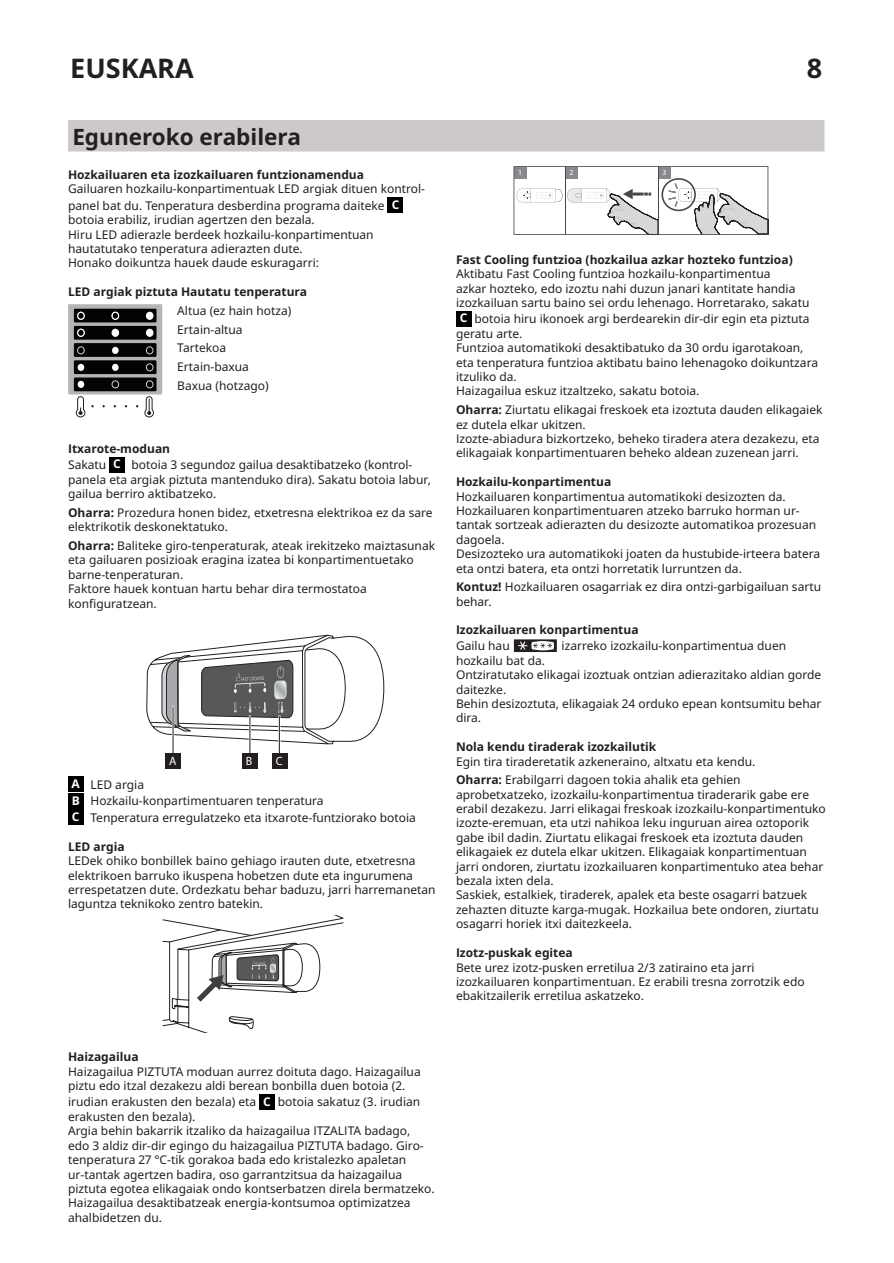
<style>
.page{position:relative;width:894px;height:1263px;background:#fff}
.page>*{position:absolute;margin:0;border:0;box-sizing:border-box;transform-origin:0 0}
.t1{font:700 27px "Noto IKEA Latin";color:#231f20}
.Big_Head_Grey{font:700 22.5px "Noto IKEA Latin";color:#231f20}
.BT_Text{font:12px/14.4px "Noto IKEA Latin";color:#231f20}
.BT_Text-2{font:700 12px "Noto IKEA Latin";color:#231f20}
.BT_Bold{font:700 12px "Noto IKEA Latin";color:#231f20}
.BT_Text-3{font:700 12px "Noto IKEA Latin";color:#fff}
.t2{font:7.95px "Myriad Pro";color:#fff}
.s1{font-weight:700}
</style>
<div class="page">
<div style="left:388px;top:198px;width:15px;height:15px;background:#000"></div>
<svg style="left:68px;top:304px;width:94px;height:113px"></svg>
<div style="left:109px;top:457px;width:15px;height:15px;background:#000"></div>
<svg style="left:146px;top:635px;width:238px;height:109px"></svg>
<hr style="left:278px;top:716px;width:2px;height:44px;background:#fff">
<hr style="left:279px;top:716px;width:1px;height:44px;background:#231f20">
<div style="left:272px;top:753px;width:15px;height:15px;background:#231f20"></div>
<hr style="left:249px;top:716px;width:2px;height:44px;background:#fff">
<hr style="left:249px;top:716px;width:1px;height:44px;background:#231f20">
<div style="left:242px;top:753px;width:15px;height:15px;background:#231f20"></div>
<hr style="left:172px;top:706px;width:2px;height:54px;background:#fff">
<hr style="left:173px;top:706px;width:1px;height:54px;background:#231f20">
<div style="left:166px;top:753px;width:15px;height:15px;background:#231f20"></div>
<div style="left:68px;top:777px;width:15px;height:15px;background:#000"></div>
<div style="left:68px;top:793px;width:15px;height:15px;background:#000"></div>
<div style="left:68px;top:810px;width:15px;height:15px;background:#000"></div>
<svg style="left:162px;top:915px;width:181px;height:117px"></svg>
<div style="left:259px;top:1094px;width:15px;height:15px;background:#000"></div>
<svg style="left:513px;top:166px;width:255px;height:69px"></svg>
<div style="left:456px;top:311px;width:15px;height:15px;background:#000"></div>
<svg style="left:513px;top:639px;width:43px;height:13px"></svg>
<div style="left:68px;top:120px;width:756px;height:31px;background:#cdc9c8"></div>
<h1 class="t1" style="left:70px;top:49px;width:125px">EUSKARA</h1>
<h1 class="t1" style="left:806px;top:49px;width:18px">8</h1>
<p class="Big_Head_Grey" style="left:72px;top:120px;width:230px">Eguneroko erabilera</p>
<p class="BT_Text-2" style="left:68px;top:166px;width:297px">Hozkailuaren eta izozkailuaren funtzionamendua</p>
<p class="BT_Text" style="left:68px;top:180px;width:358px;line-height:16.5px">Gailuaren hozkailu-konpartimentuak LED argiak dituen kontrol&shy;panel bat du. Tenperatura desberdina programa daiteke</p>
<p class="BT_Text-3" style="left:391px;top:196px;width:9px">C</p>
<p class="BT_Text" style="left:68px;top:212px;width:248px">botoia erabiliz, irudian agertzen den bezala.</p>
<p class="BT_Text" style="left:68px;top:227px;width:307px">Hiru LED adierazle berdeek hozkailu-konpartimentuan hautatutako tenperatura adierazten dute.</p>
<p class="BT_Text" style="left:68px;top:255px;width:252px">Honako doikuntza hauek daude eskuragarri:</p>
<p class="BT_Text-2" style="left:68px;top:283px;width:240px">LED argiak piztuta Hautatu tenperatura</p>
<p class="BT_Text" style="left:177px;top:303px;width:116px">Altua (ez hain hotza)</p>
<p class="BT_Text" style="left:177px;top:322px;width:67px">Ertain-altua</p>
<p class="BT_Text" style="left:177px;top:340px;width:50px">Tartekoa</p>
<p class="BT_Text" style="left:177px;top:359px;width:73px">Ertain-baxua</p>
<p class="BT_Text" style="left:177px;top:378px;width:93px">Baxua (hotzago)</p>
<p class="BT_Text-2" style="left:68px;top:440px;width:103px">Itxarote-moduan</p>
<p class="BT_Text" style="left:68px;top:457px;width:40px">Sakatu</p>
<p class="BT_Text-3" style="left:113px;top:455px;width:9px">C</p>
<p class="BT_Text" style="left:68px;top:457px;width:364px;text-indent:63px">botoia 3 segundoz gailua desaktibatzeko (kontrol&shy;panela eta argiak piztuta mantenduko dira). Sakatu botoia labur, gailua berriro aktibatzeko.</p>
<p class="BT_Text" style="left:68px;top:505px;width:366px"><span class="s1">Oharra:</span> Prozedura honen bidez, etxetresna elektrikoa ez da sare elektrikotik deskonektatuko.</p>
<p class="BT_Text" style="left:68px;top:538px;width:368px"><span class="s1">Oharra:</span> Baliteke giro-tenperaturak, ateak irekitzeko maiztasunak eta gailuaren posizioak eragina izatea bi konpartimentuetako barne-tenperaturan.</p>
<p class="BT_Text" style="left:68px;top:581px;width:300px">Faktore hauek kontuan hartu behar dira termostatoa konfiguratzean.</p>
<p class="BT_Text-3" style="left:169px;top:753px;width:9px">A</p>
<p class="BT_Text-3" style="left:246px;top:753px;width:8px">B</p>
<p class="BT_Text-3" style="left:276px;top:753px;width:8px">C</p>
<p class="BT_Text-3" style="left:72px;top:775px;width:10px">A</p>
<p class="BT_Text" style="left:90px;top:777px;width:55px">LED argia</p>
<p class="BT_Text-3" style="left:72px;top:791px;width:10px">B</p>
<p class="BT_Text" style="left:90px;top:793px;width:235px">Hozkailu-konpartimentuaren tenperatura</p>
<p class="BT_Text-3" style="left:72px;top:808px;width:9px">C</p>
<p class="BT_Text" style="left:90px;top:810px;width:327px">Tenperatura erregulatzeko eta itxarote-funtziorako botoia</p>
<p class="BT_Bold" style="left:68px;top:838px;width:58px">LED argia</p>
<p class="BT_Text" style="left:68px;top:853px;width:369px">LEDek ohiko bonbillek baino gehiago irauten dute, etxetresna elektrikoen barruko ikuspena hobetzen dute eta ingurumena errespetatzen dute. Ordezkatu behar baduzu, jarri harremanetan laguntza teknikoko zentro batekin.</p>
<p class="t2" style="left:518px;top:167px;width:6px">1</p>
<p class="t2" style="left:569px;top:167px;width:6px">2</p>
<p class="t2" style="left:662px;top:167px;width:6px">3</p>
<p class="BT_Text-2" style="left:456px;top:251px;width:338px">Fast Cooling funtzioa (hozkailua azkar hozteko funtzioa)</p>
<p class="BT_Text" style="left:456px;top:266px;width:355px">Aktibatu Fast Cooling funtzioa hozkailu-konpartimentua<br>azkar hozteko, edo izoztu nahi duzun janari kantitate handia izozkailuan sartu baino sei ordu lehenago. Horretarako, sakatu</p>
<p class="BT_Text-3" style="left:459px;top:310px;width:9px">C</p>
<p class="BT_Text" style="left:456px;top:311px;width:355px;text-indent:18px">botoia hiru ikonoek argi berdearekin dir-dir egin eta piztuta geratu arte.</p>
<p class="BT_Text" style="left:456px;top:340px;width:363px">Funtzioa automatikoki desaktibatuko da 30 ordu igarotakoan, eta tenperatura funtzioa aktibatu baino lehenagoko doikuntzara itzuliko da.</p>
<p class="BT_Text" style="left:456px;top:383px;width:245px">Haizagailua eskuz itzaltzeko, sakatu botoia.</p>
<p class="BT_Text" style="left:456px;top:402px;width:368px"><span class="s1">Oharra:</span> Ziurtatu elikagai freskoek eta izoztuta dauden elikagaiek ez dutela elkar ukitzen.</p>
<p class="BT_Text" style="left:456px;top:431px;width:365px">Izozte-abiadura bizkortzeko, beheko tiradera atera dezakezu, eta elikagaiak konpartimentuaren beheko aldean zuzenean jarri.</p>
<p class="BT_Text-2" style="left:456px;top:473px;width:157px">Hozkailu-konpartimentua</p>
<p class="BT_Text" style="left:456px;top:488px;width:331px">Hozkailuaren konpartimentua automatikoki desizozten da.</p>
<p class="BT_Text" style="left:456px;top:503px;width:361px">Hozkailuaren konpartimentuaren atzeko barruko horman ur&shy;tantak sortzeak adierazten du desizozte automatikoa prozesuan dagoela.</p>
<p class="BT_Text" style="left:456px;top:546px;width:365px">Desizozteko ura automatikoki joaten da hustubide-irteera batera eta ontzi batera, eta ontzi horretatik lurruntzen da.</p>
<p class="BT_Text" style="left:456px;top:579px;width:366px"><span class="s1">Kontuz!</span> Hozkailuaren osagarriak ez dira ontzi-garbigailuan sartu behar.</p>
<p class="BT_Text-2" style="left:456px;top:621px;width:184px">Izozkailuaren konpartimentua</p>
<p class="BT_Text" style="left:456px;top:638px;width:55px">Gailu hau</p>
<p class="BT_Text" style="left:561px;top:638px;width:226px">izarreko izozkailu-konpartimentua duen</p>
<p class="BT_Text" style="left:456px;top:653px;width:90px">hozkailu bat da.</p>
<p class="BT_Text" style="left:456px;top:667px;width:366px">Ontziratutako elikagai izoztuak ontzian adierazitako aldian gorde daitezke.</p>
<p class="BT_Text" style="left:456px;top:696px;width:367px">Behin desizoztuta, elikagaiak 24 orduko epean kontsumitu behar dira.</p>
<p class="BT_Text-2" style="left:456px;top:738px;width:202px">Nola kendu tiraderak izozkailutik</p>
<p class="BT_Text" style="left:456px;top:753px;width:301px">Egin tira tiraderetatik azkeneraino, altxatu eta kendu.</p>
<p class="BT_Text" style="left:456px;top:772px;width:371px"><span class="s1">Oharra:</span> Erabilgarri dagoen tokia ahalik eta gehien aprobetxatzeko, izozkailu-konpartimentua tiraderarik gabe ere erabil dezakezu. Jarri elikagai freskoak izozkailu-konpartimentuko izozte-eremuan, eta utzi nahikoa leku inguruan airea oztoporik gabe ibil dadin. Ziurtatu elikagai freskoek eta izoztuta dauden elikagaiek ez dutela elkar ukitzen. Elikagaiak konpartimentuan jarri ondoren, ziurtatu izozkailuaren konpartimentuko atea behar bezala ixten dela.</p>
<p class="BT_Text" style="left:456px;top:887px;width:364px">Saskiek, estalkiek, tiraderek, apalek eta beste osagarri batzuek zehazten dituzte karga-mugak. Hozkailua bete ondoren, ziurtatu osagarri horiek itxi daitezkeela.</p>
<p class="BT_Text-2" style="left:456px;top:944px;width:118px">Izotz-puskak egitea</p>
<p class="BT_Text" style="left:456px;top:959px;width:350px">Bete urez izotz-pusken erretilua 2/3 zatiraino eta jarri izozkailuaren konpartimentuan. Ez erabili tresna zorrotzik edo ebakitzailerik erretilua askatzeko.</p>
<p class="BT_Bold" style="left:68px;top:1048px;width:72px">Haizagailua</p>
<p class="BT_Text" style="left:68px;top:1063px;width:354px">Haizagailua PIZTUTA moduan aurrez doituta dago. Haizagailua piztu edo itzal dezakezu aldi berean bonbilla duen botoia (2.</p>
<p class="BT_Text" style="left:68px;top:1094px;width:190px">irudian erakusten den bezala) eta</p>
<p class="BT_Text-3" style="left:263px;top:1092px;width:9px">C</p>
<p class="BT_Text" style="left:278px;top:1094px;width:144px">botoia sakatuz (3. irudian</p>
<p class="BT_Text" style="left:68px;top:1109px;width:129px">erakusten den bezala).</p>
<p class="BT_Text" style="left:68px;top:1123px;width:368px">Argia behin bakarrik itzaliko da haizagailua ITZALITA badago, edo 3 aldiz dir-dir egingo du haizagailua PIZTUTA badago. Giro&shy;tenperatura 27 °C-tik gorakoa bada edo kristalezko apaletan ur-tantak agertzen badira, oso garrantzitsua da haizagailua piztuta egotea elikagaiak ondo kontserbatzen direla bermatzeko.<br>Haizagailua desaktibatzeak energia-kontsumoa optimizatzea ahalbidetzen du.</p>
</div>
